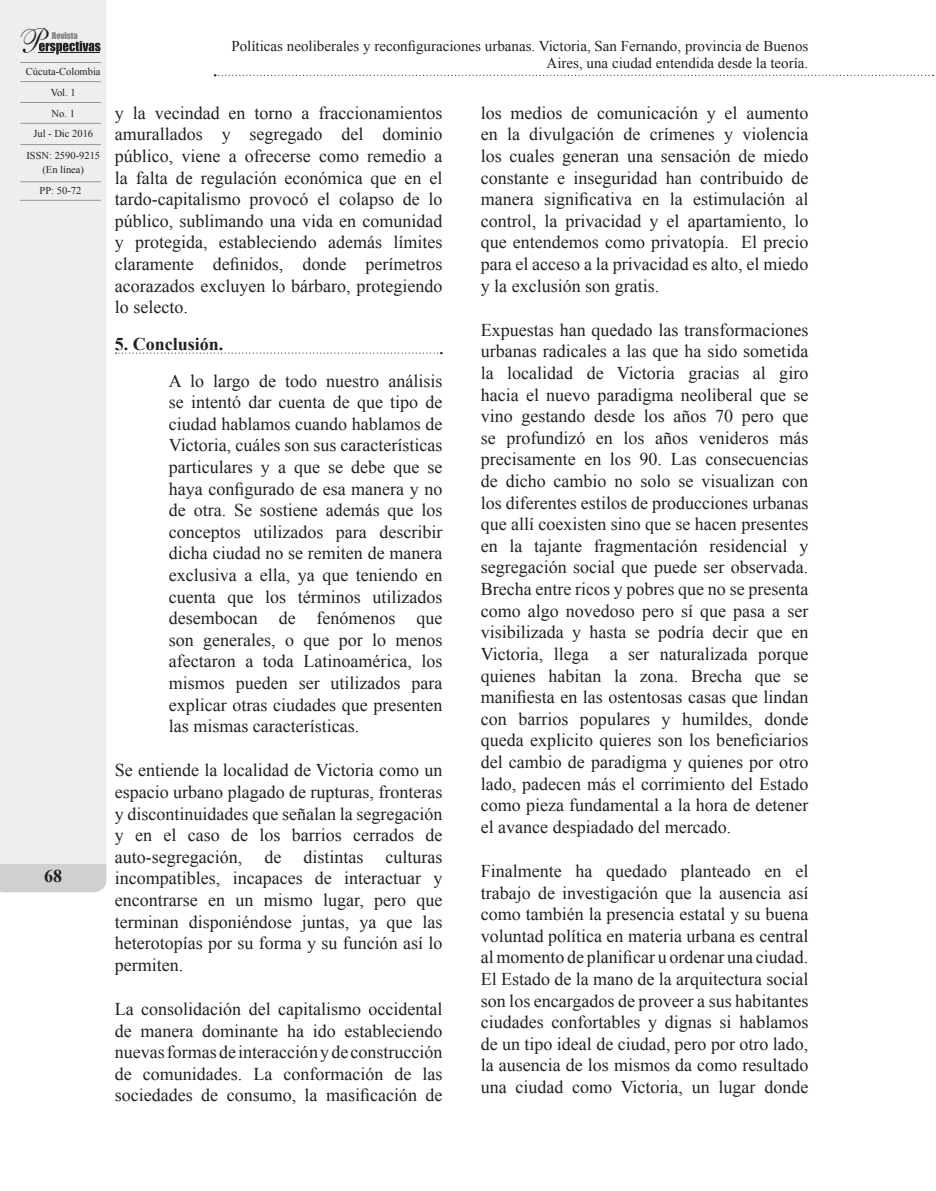
<style>
.page{position:relative;width:936px;height:1191px;background:#fff}
.page>*{position:absolute;margin:0;border:0;box-sizing:border-box;transform-origin:0 0}
.t1{font:18px/21.6px "Times New Roman";color:#231f20;text-align:justify}
.t2{font:700 18px "Times New Roman";color:#231f20}
.t3{font:15px/17.2px "Times New Roman";color:#231f20;text-align:right}
.t4{font:10.5px/20.7px "Times New Roman";color:#231f20;text-align:center}
.t5{font:8.55px "Impact";color:#808285}
</style>
<div class="page">
<div style="left:0;top:0;width:106px;height:864px;background:#eeeeef"></div>
<div style="left:0;top:864px;width:106px;height:28px;background:#cfd0d2"></div>
<hr style="left:20px;top:81px;width:81px;height:1px;background:#939598">
<hr style="left:20px;top:102px;width:81px;height:1px;background:#939598">
<hr style="left:20px;top:123px;width:81px;height:1px;background:#939598">
<hr style="left:20px;top:62px;width:81px;height:1px;background:#939598">
<hr style="left:20px;top:144px;width:81px;height:1px;background:#939598">
<hr style="left:20px;top:181px;width:81px;height:1px;background:#939598">
<svg style="left:115px;top:352px;width:327px;height:2px"></svg>
<svg style="left:214px;top:74px;width:719px;height:2px"></svg>
<hr style="left:20px;top:200px;width:81px;height:1px;background:#939598">
<svg style="left:20px;top:26px;width:80px;height:28px;background:#c6c5c6"></svg>
<p class="t5" style="left:52px;top:29px;width:28px">Revista</p>
<p class="t4" style="left:26px;top:61px;width:76px">Cúcuta-Colombia<br>Vol. 1<br>No. 1<br>Jul - Dic 2016</p>
<p class="t4" style="left:26px;top:149px;width:75px;line-height:13.5px">ISSN: 2590-9215 (En línea)</p>
<p class="t4" style="left:40px;top:180px;width:43px">PP: 50-72</p>
<p class="t2" style="left:44px;top:863px;width:19px">68</p>
<p class="t3" style="left:231px;top:37px;width:578px">Políticas neoliberales y reconfiguraciones urbanas. Victoria, San Fernando, provincia de Buenos<br>Aires, una ciudad entendida desde la teoría.</p>
<p class="t1" style="left:115px;top:102px;width:329px">y la vecindad en torno a fraccionamientos amurallados y segregado del dominio público, viene a ofrecerse como remedio a la falta de regulación económica que en el tardo-capitalismo provocó el colapso de lo público, sublimando una vida en comunidad y protegida, estableciendo además límites claramente definidos, donde perímetros acorazados excluyen lo bárbaro, protegiendo lo selecto.</p>
<p class="t2" style="left:115px;top:331px;width:110px">5. Conclusión.</p>
<p class="t1" style="left:169px;top:369px;width:275px">A lo largo de todo nuestro análisis se intentó dar cuenta de que tipo de ciudad hablamos cuando hablamos de Victoria, cuáles son sus características particulares y a que se debe que se haya configurado de esa manera y no de otra. Se sostiene además que los conceptos utilizados para describir dicha ciudad no se remiten de manera exclusiva a ella, ya que teniendo en cuenta que los términos utilizados desembocan de fenómenos que son generales, o que por lo menos afectaron a toda Latinoamérica, los mismos pueden ser utilizados para explicar otras ciudades que presenten las mismas características.</p>
<p class="t1" style="left:115px;top:759px;width:329px">Se entiende la localidad de Victoria como un espacio urbano plagado de rupturas, fronteras y discontinuidades que señalan la segregación y en el caso de los barrios cerrados de auto-segregación, de distintas culturas incompatibles, incapaces de interactuar y encontrarse en un mismo lugar, pero que terminan disponiéndose juntas, ya que las heterotopías por su forma y su función así lo permiten.</p>
<p class="t1" style="left:115px;top:997px;width:329px">La consolidación del capitalismo occidental de manera dominante ha ido estableciendo nuevas formas de interacción y de construcción de comunidades. La conformación de las sociedades de consumo, la masificación de</p>
<p class="t1" style="left:480px;top:102px;width:329px">los medios de comunicación y el aumento en la divulgación de crímenes y violencia los cuales generan una sensación de miedo constante e inseguridad han contribuido de manera significativa en la estimulación al control, la privacidad y el apartamiento, lo que entendemos como privatopía. El precio para el acceso a la privacidad es alto, el miedo y la exclusión son gratis.</p>
<p class="t1" style="left:480px;top:319px;width:329px">Expuestas han quedado las transformaciones urbanas radicales a las que ha sido sometida la localidad de Victoria gracias al giro hacia el nuevo paradigma neoliberal que se vino gestando desde los años 70 pero que se profundizó en los años venideros más precisamente en los 90. Las consecuencias de dicho cambio no solo se visualizan con los diferentes estilos de producciones urbanas que allí coexisten sino que se hacen presentes en la tajante fragmentación residencial y segregación social que puede ser observada.<br>Brecha entre ricos y pobres que no se presenta como algo novedoso pero sí que pasa a ser visibilizada y hasta se podría decir que en Victoria, llega a ser naturalizada porque quienes habitan la zona. Brecha que se manifiesta en las ostentosas casas que lindan con barrios populares y humildes, donde queda explicito quieres son los beneficiarios del cambio de paradigma y quienes por otro lado, padecen más el corrimiento del Estado como pieza fundamental a la hora de detener el avance despiadado del mercado.</p>
<p class="t1" style="left:480px;top:859px;width:329px">Finalmente ha quedado planteado en el trabajo de investigación que la ausencia así como también la presencia estatal y su buena voluntad política en materia urbana es central al momento de planificar u ordenar una ciudad.<br>El Estado de la mano de la arquitectura social son los encargados de proveer a sus habitantes ciudades confortables y dignas si hablamos de un tipo ideal de ciudad, pero por otro lado, la ausencia de los mismos da como resultado una ciudad como Victoria, un lugar donde</p>
</div>
